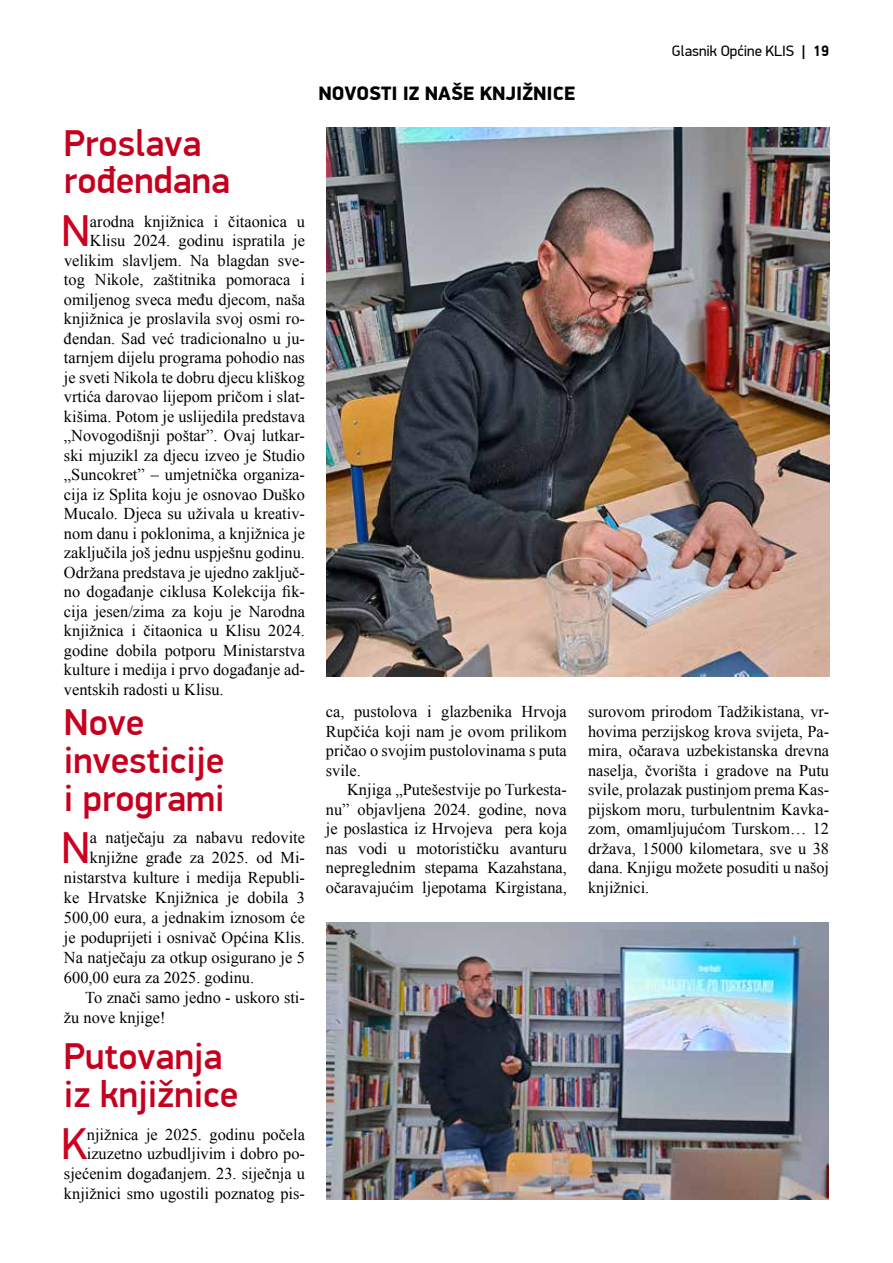
<style>
.page{position:relative;width:893px;height:1263px;background:#fff}
.page>*{position:absolute;margin:0;border:0;box-sizing:border-box;transform-origin:0 0}
.t1{font:44.85px "PF Din Display Pro";color:#ce0021}
.t2{font:500 37.5px/38px "PF Din Display Pro";color:#c5001f}
.t3{font:900 19.5px "PF Din Display Pro";color:#000}
.t4{font:16.5px/19.5px "Times New Roman";color:#000;text-align:justify}
.t5{font:15px "PF Din Display Pro";color:#000}
.s1{font-weight:700}
</style>
<div class="page">
<img style="left:326px;top:128px;width:503px;height:548px">
<img style="left:327px;top:923px;width:501px;height:276px">
<h2 class="t2" style="left:64px;top:125px;width:168px;line-height:37.5px">Proslava rođendana</h2>
<h1 class="t1" style="left:61px;top:204px;width:30px">N</h1>
<p class="t4" style="left:90px;top:211px;width:216px">arodna knjižnica i čitaonica u</p>
<p class="t4" style="left:90px;top:230px;width:216px">Klisu 2024. godinu ispratila je</p>
<p class="t4" style="left:64px;top:250px;width:242px">velikim slavljem. Na blagdan sve-</p>
<p class="t4" style="left:64px;top:269px;width:242px">tog Nikole, zaštitnika pomoraca i</p>
<p class="t4" style="left:64px;top:289px;width:242px">omiljenog sveca među djecom, naša</p>
<p class="t4" style="left:64px;top:308px;width:242px">knjižnica je proslavila svoj osmi ro-</p>
<p class="t4" style="left:64px;top:328px;width:242px">đendan. Sad već tradicionalno u ju-</p>
<p class="t4" style="left:64px;top:347px;width:242px">tarnjem dijelu programa pohodio nas</p>
<p class="t4" style="left:64px;top:367px;width:242px">je sveti Nikola te dobru djecu kliškog</p>
<p class="t4" style="left:64px;top:386px;width:242px">vrtića darovao lijepom pričom i slat-</p>
<p class="t4" style="left:64px;top:406px;width:242px">kišima. Potom je uslijedila predstava</p>
<p class="t4" style="left:64px;top:425px;width:242px">„Novogodišnji poštar”. Ovaj lutkar-</p>
<p class="t4" style="left:64px;top:445px;width:242px">ski mjuzikl za djecu izveo je Studio</p>
<p class="t4" style="left:64px;top:464px;width:242px">„Suncokret” – umjetnička organiza-</p>
<p class="t4" style="left:64px;top:484px;width:242px">cija iz Splita koju je osnovao Duško</p>
<p class="t4" style="left:64px;top:503px;width:242px">Mucalo. Djeca su uživala u kreativ-</p>
<p class="t4" style="left:64px;top:523px;width:242px">nom danu i poklonima, a knjižnica je</p>
<p class="t4" style="left:64px;top:542px;width:242px">zaključila još jednu uspješnu godinu.</p>
<p class="t4" style="left:64px;top:562px;width:242px">Održana predstava je ujedno zaključ-</p>
<p class="t4" style="left:64px;top:581px;width:242px">no događanje ciklusa Kolekcija fik-</p>
<p class="t4" style="left:64px;top:601px;width:242px">cija jesen/zima za koju je Narodna</p>
<p class="t4" style="left:64px;top:620px;width:242px">knjižnica i čitaonica u Klisu 2024.</p>
<p class="t4" style="left:64px;top:640px;width:242px">godine dobila potporu Ministarstva</p>
<p class="t4" style="left:64px;top:659px;width:242px">kulture i medija i prvo događanje ad-</p>
<p class="t4" style="left:64px;top:679px;width:161px">ventskih radosti u Klisu.</p>
<h2 class="t2" style="left:64px;top:704px;width:162px">Nove investicije i programi</h2>
<h1 class="t1" style="left:61px;top:821px;width:30px">N</h1>
<p class="t4" style="left:90px;top:828px;width:216px">a natječaju za nabavu redovite</p>
<p class="t4" style="left:90px;top:847px;width:216px">knjižne građe za 2025. od Mi-</p>
<p class="t4" style="left:64px;top:867px;width:242px">nistarstva kulture i medija Republi-</p>
<p class="t4" style="left:64px;top:887px;width:242px">ke Hrvatske Knjižnica je dobila 3</p>
<p class="t4" style="left:64px;top:907px;width:242px">500,00 eura, a jednakim iznosom će</p>
<p class="t4" style="left:64px;top:927px;width:242px">je poduprijeti i osnivač Općina Klis.</p>
<p class="t4" style="left:64px;top:947px;width:242px">Na natječaju za otkup osigurano je 5</p>
<p class="t4" style="left:64px;top:967px;width:192px">600,00 eura za 2025. godinu.</p>
<p class="t4" style="left:85px;top:987px;width:221px">To znači samo jedno - uskoro sti-</p>
<p class="t4" style="left:64px;top:1007px;width:103px">žu nove knjige!</p>
<h2 class="t2" style="left:64px;top:1038px;width:176px">Putovanja iz knjižnice</h2>
<h1 class="t1" style="left:61px;top:1117px;width:27px">K</h1>
<p class="t4" style="left:64px;top:1124px;width:242px;text-align:right">njižnica je 2025. godinu počela izuzetno uzbudljivim i dobro po&shy;sjećenim događanjem. 23. siječnja u knjižnici smo ugostili poznatog pis-</p>
<p class="t3" style="left:318px;top:81px;width:258px">NOVOSTI IZ NAŠE KNJIŽNICE</p>
<p class="t5" style="left:672px;top:42px;width:159px">Glasnik Općine KLIS <span class="s1">| 19</span></p>
<p class="t4" style="left:326px;top:702px;width:242px">ca, pustolova i glazbenika Hrvoja Rupčića koji nam je ovom prilikom pričao o svojim pustolovinama s puta svile.</p>
<p class="t4" style="left:326px;top:780px;width:243px;text-indent:21px">Knjiga „Putešestvije po Turkesta&shy;nu” objavljena 2024. godine, nova je poslastica iz Hrvojeva pera koja nas vodi u motorističku avanturu nepreglednim stepama Kazahstana, očaravajućim ljepotama Kirgistana,</p>
<p class="t4" style="left:588px;top:702px;width:242px">surovom prirodom Tadžikistana, vr&shy;hovima perzijskog krova svijeta, Pa&shy;mira, očarava uzbekistanska drevna naselja, čvorišta i gradove na Putu svile, prolazak pustinjom prema Kas&shy;pijskom moru, turbulentnim Kavka&shy;zom, omamljujućom Turskom… 12 država, 15000 kilometara, sve u 38 dana. Knjigu možete posuditi u našoj knjižnici.</p>
</div>
